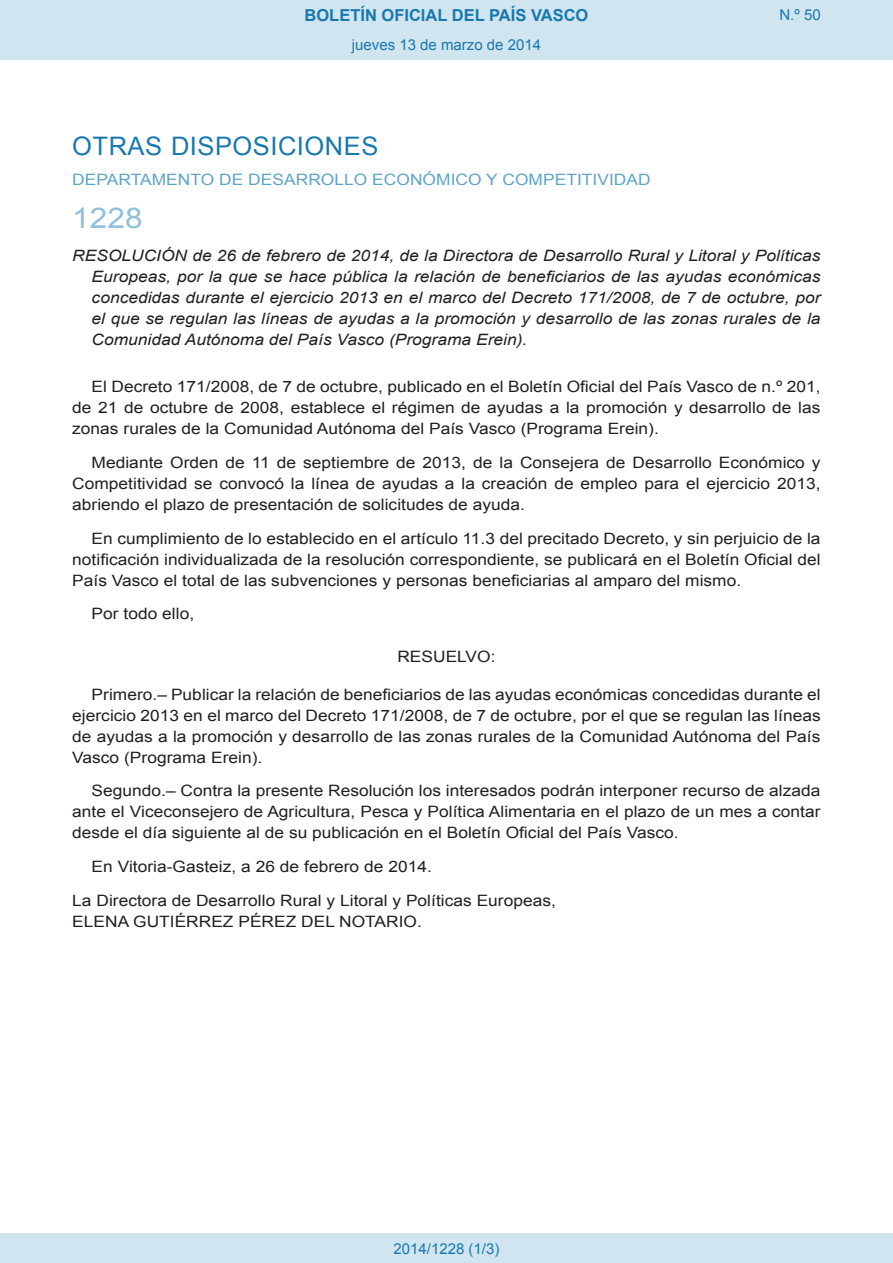
<style>
.page{position:relative;width:893px;height:1263px;background:#fff}
.page>*{position:absolute;margin:0;border:0;box-sizing:border-box;transform-origin:0 0}
.BOPVOrden{font:28.5px "Arial";color:#90c0db;scale:1.11 1}
.BOPVSeccion{font:25.5px "Arial";letter-spacing:.02em;color:#1879ad}
.t1{font:700 16.5px "Arial";color:#1879ad}
.BOPVDetalle{font:15.6px/21px "Arial";color:#231f20;text-align:justify;scale:1.11 1}
.BOPVTitulo{font:italic 15.6px/21px "Arial";color:#231f20;text-align:justify;scale:1.11 1}
.BOPVFirmaPuesto{font:15.6px "Arial";color:#231f20;scale:1.11 1}
.BOPVOrganismo{font:15.6px "Arial";letter-spacing:.005em;color:#5ea4ca;scale:1.11 1}
.BOPVFirmaLugFec{font:15.6px "Arial";color:#231f20;scale:1.11 1}
.BOPVFirmaNombre{font:15.6px "Arial";color:#231f20;scale:1.11 1}
.BOPVClave{font:15.6px "Arial";color:#231f20;scale:1.11 1}
.Paginacion_Centro{font:15px "Arial";color:#1879ad}
</style>
<div class="page">
<div style="left:0;top:0;width:893px;height:60px;background:#d0e5f0"></div>
<div style="left:0;top:1233px;width:893px;height:30px;background:#d0e5f0"></div>
<p class="t1" style="left:305px;top:4px;width:285px">BOLETÍN OFICIAL DEL PAÍS VASCO</p>
<p class="Paginacion_Centro" style="left:352px;top:35px;width:191px">jueves 13 de marzo de 2014</p>
<p class="Paginacion_Centro" style="left:779px;top:5px;width:43px">N.º 50</p>
<p class="BOPVSeccion" style="left:72px;top:129px;width:308px">OTRAS DISPOSICIONES</p>
<p class="BOPVOrganismo" style="left:72px;top:169px;width:523px">DEPARTAMENTO DE DESARROLLO ECONÓMICO Y COMPETITIVIDAD</p>
<p class="BOPVOrden" style="left:72px;top:199px;width:65px">1228</p>
<p class="BOPVTitulo" style="left:92px;top:246px;width:658px;text-indent:-19px">RESOLUCIÓN de 26 de febrero de 2014, de la Directora de Desarrollo Rural y Litoral y Políticas Europeas, por la que se hace pública la relación de beneficiarios de las ayudas económicas concedidas durante el ejercicio 2013 en el marco del Decreto 171/2008, de 7 de octubre, por el que se regulan las líneas de ayudas a la promoción y desarrollo de las zonas rurales de la Comunidad Autónoma del País Vasco (Programa Erein).</p>
<p class="BOPVDetalle" style="left:72px;top:376px;width:676px;text-indent:19px">El Decreto 171/2008, de 7 de octubre, publicado en el Boletín Oficial del País Vasco de n.º 201, de 21 de octubre de 2008, establece el régimen de ayudas a la promoción y desarrollo de las zonas rurales de la Comunidad Autónoma del País Vasco (Programa Erein).</p>
<p class="BOPVDetalle" style="left:72px;top:452px;width:676px;text-indent:19px">Mediante Orden de 11 de septiembre de 2013, de la Consejera de Desarrollo Económico y Competitividad se convocó la línea de ayudas a la creación de empleo para el ejercicio 2013, abriendo el plazo de presentación de solicitudes de ayuda.</p>
<p class="BOPVDetalle" style="left:72px;top:528px;width:676px;text-indent:19px">En cumplimiento de lo establecido en el artículo 11.3 del precitado Decreto, y sin perjuicio de la notificación individualizada de la resolución correspondiente, se publicará en el Boletín Oficial del País Vasco el total de las subvenciones y personas beneficiarias al amparo del mismo.</p>
<p class="BOPVDetalle" style="left:92px;top:603px;width:94px">Por todo ello,</p>
<p class="BOPVClave" style="left:397px;top:646px;width:90px">RESUELVO:</p>
<p class="BOPVDetalle" style="left:72px;top:684px;width:676px;text-indent:19px">Primero.– Publicar la relación de beneficiarios de las ayudas económicas concedidas durante el ejercicio 2013 en el marco del Decreto 171/2008, de 7 de octubre, por el que se regulan las líneas de ayudas a la promoción y desarrollo de las zonas rurales de la Comunidad Autónoma del País Vasco (Programa Erein).</p>
<p class="BOPVDetalle" style="left:72px;top:780px;width:676px;text-indent:19px">Segundo.– Contra la presente Resolución los interesados podrán interponer recurso de alzada ante el Viceconsejero de Agricultura, Pesca y Política Alimentaria en el plazo de un mes a contar desde el día siguiente al de su publicación en el Boletín Oficial del País Vasco.</p>
<p class="BOPVFirmaLugFec" style="left:92px;top:856px;width:308px">En Vitoria-Gasteiz, a 26 de febrero de 2014.</p>
<p class="BOPVFirmaPuesto" style="left:72px;top:890px;width:437px">La Directora de Desarrollo Rural y Litoral y Políticas Europeas,</p>
<p class="BOPVFirmaNombre" style="left:72px;top:911px;width:317px">ELENA GUTIÉRREZ PÉREZ DEL NOTARIO.</p>
<p class="Paginacion_Centro" style="left:393px;top:1238px;width:107px">2014/1228 (1/3)</p>
</div>
